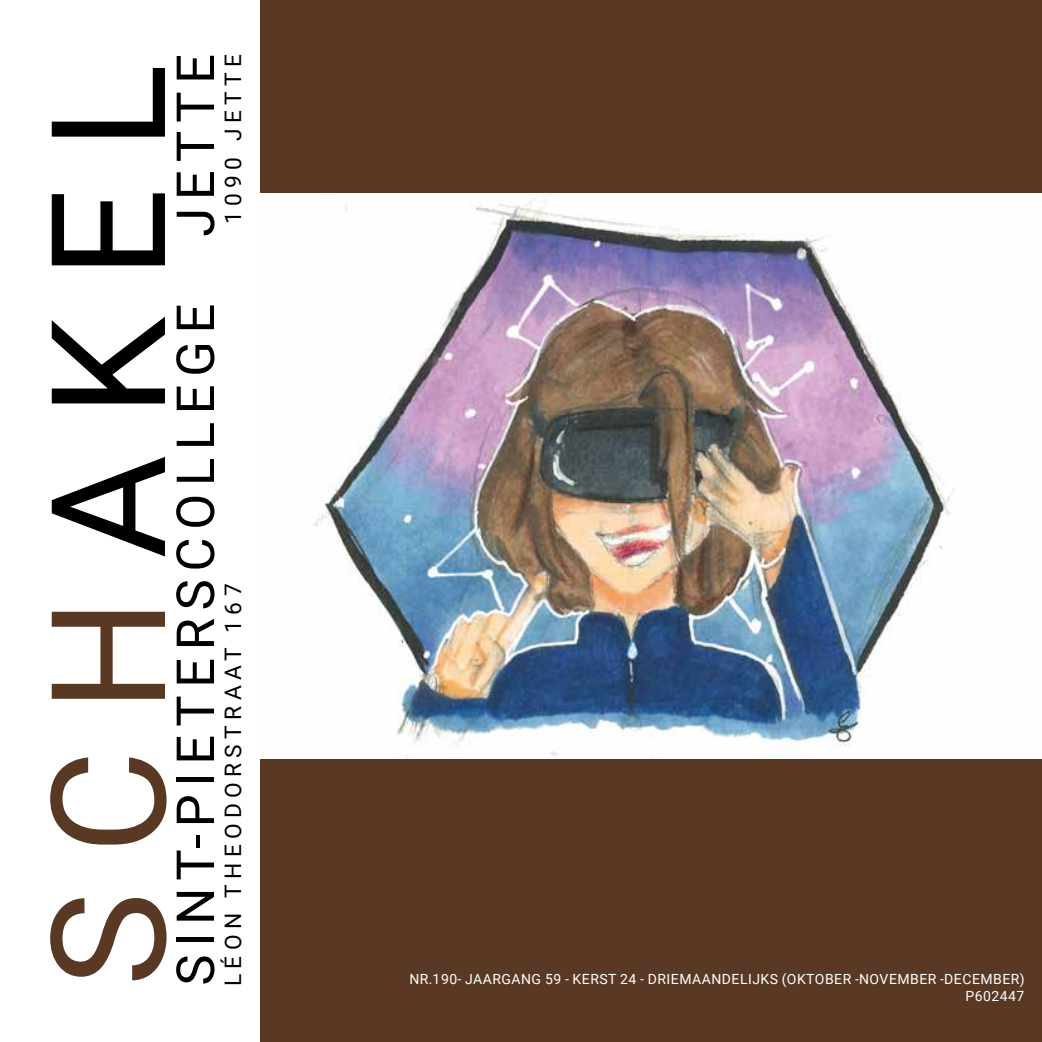
<style>
.page{position:relative;width:1042px;height:1042px;background:#fff}
.page>*{position:absolute;margin:0;border:0;box-sizing:border-box;transform-origin:0 0}
.t1{font:159.25px "Roboto";letter-spacing:.24em;color:#000}
.t2{font:52.5px "Roboto";letter-spacing:.145em;color:#000}
.t3{font:22.75px "Roboto";letter-spacing:.235em;color:#000}
.t4{font:14px/16.8px "Roboto";letter-spacing:.035em;color:#fff;text-align:right}
.s1{color:#593824}
</style>
<div class="page">
<div style="left:259px;top:0;width:783px;height:1042px;background:#593824"></div>
<img style="left:260px;top:193px;width:782px;height:565px">
<h1 class="t1" style="left:-3px;top:986px;width:924px;rotate:-90deg"><span class="s1">SCH</span>AKEL</h1>
<h2 class="t2" style="left:159px;top:237px;width:184px;rotate:-90deg">JETTE</h2>
<h3 class="t3" style="left:217px;top:224px;width:172px;rotate:-90deg">1090 JETTE</h3>
<h2 class="t2" style="left:159px;top:985px;width:683px;rotate:-90deg">SINT-PIETERSCOLLEGE</h2>
<h3 class="t3" style="left:217px;top:986px;width:404px;rotate:-90deg">LÉON THEODORSTRAAT 167</h3>
<p class="t4" style="left:409px;top:970px;width:617px">NR.190- JAARGANG 59 - KERST 24 - DRIEMAANDELIJKS (OKTOBER -NOVEMBER -DECEMBER)<br>P602447</p>
</div>
